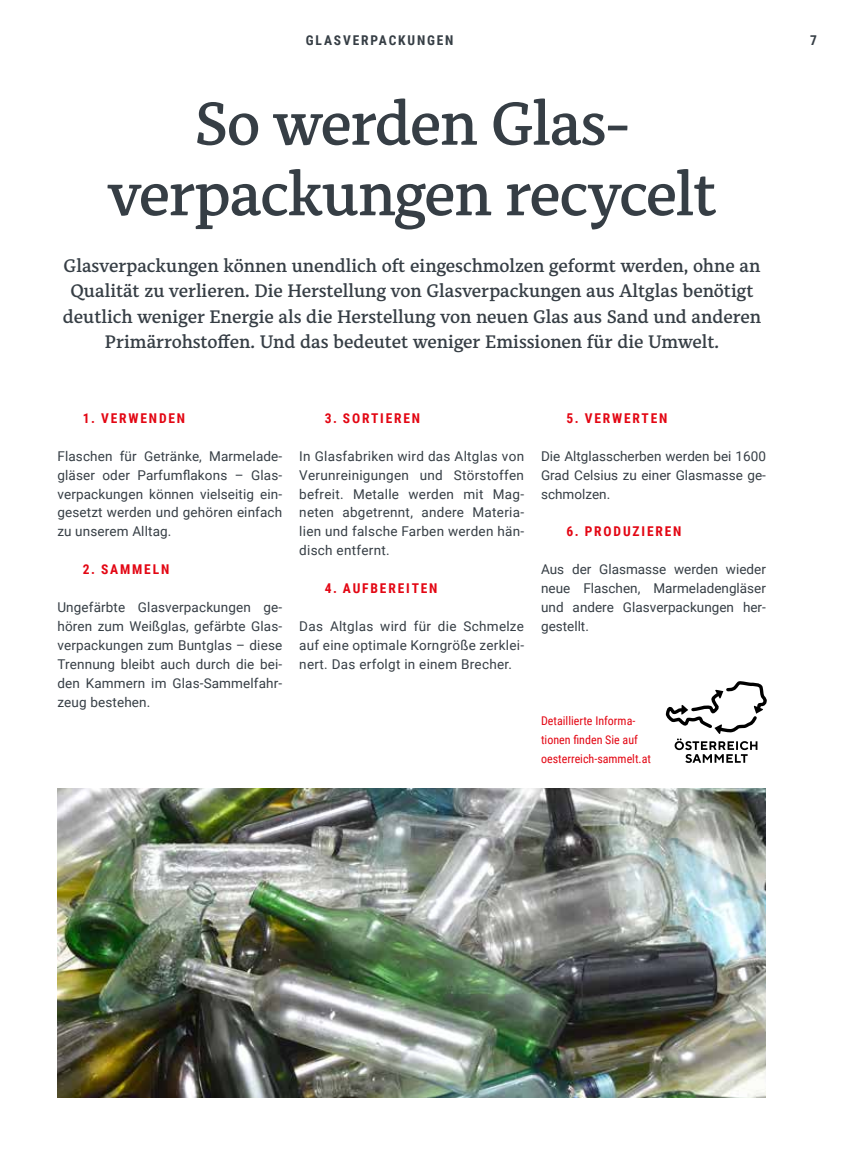
<style>
.page{position:relative;width:851px;height:1170px;background:#fff}
.page>*{position:absolute;margin:0;border:0;box-sizing:border-box;transform-origin:0 0}
.t1{font:600 60px/70.5px "Alkes";letter-spacing:-.02em;color:#363e45;text-align:center}
.t2{font:600 18px/25.5px "Alkes";color:#363e45;text-align:center}
.t3{font:13.5px/18.9px "Roboto";letter-spacing:.01em;color:#363e45;text-align:justify}
.t4{font:700 13.5px "Roboto Condensed";letter-spacing:.135em;color:#e30613}
.t5{font:700 13.5px "Roboto Condensed";letter-spacing:.135em;color:#363e45}
.t6{font:12px/18.9px "Roboto Condensed";color:#e30613}
</style>
<div class="page">
<img style="left:57px;top:788px;width:708px;height:309px">
<svg style="left:665px;top:681px;width:102px;height:82px"></svg>
<p class="t5" style="left:306px;top:30px;width:149px">GLASVERPACKUNGEN</p>
<p class="t5" style="left:810px;top:30px;width:8px">7</p>
<h1 class="t1" style="left:107px;top:87px;width:611px">So werden Glas&shy;verpackungen recycelt</h1>
<p class="t2" style="left:63px;top:252px;width:699px">Glasverpackungen können unendlich oft eingeschmolzen geformt werden, ohne an Qualität zu verlieren. Die Herstellung von Glasverpackungen aus Altglas benötigt deutlich weniger Energie als die Herstellung von neuen Glas aus Sand und anderen Primärrohstoffen. Und das bedeutet weniger Emissionen für die Umwelt.</p>
<p class="t4" style="left:83px;top:408px;width:104px">1. VERWENDEN</p>
<p class="t3" style="left:57px;top:446px;width:226px">Flaschen für Getränke, Marmelade&shy;gläser oder Parfumflakons – Glas&shy;verpackungen können vielseitig ein&shy;gesetzt werden und gehören einfach zu unserem Alltag.</p>
<p class="t4" style="left:83px;top:560px;width:88px">2. SAMMELN</p>
<p class="t3" style="left:57px;top:597px;width:226px">Ungefärbte Glasverpackungen ge&shy;hören zum Weißglas, gefärbte Glas&shy;verpackungen zum Buntglas – diese Trennung bleibt auch durch die bei&shy;den Kammern im Glas-Sammelfahr&shy;zeug bestehen.</p>
<p class="t4" style="left:325px;top:408px;width:97px">3. SORTIEREN</p>
<p class="t3" style="left:299px;top:446px;width:226px">In Glasfabriken wird das Altglas von Verunreinigungen und Störstoffen befreit. Metalle werden mit Mag&shy;neten abgetrennt, andere Materia&shy;lien und falsche Farben werden hän&shy;disch entfernt.</p>
<p class="t4" style="left:325px;top:578px;width:114px">4. AUFBEREITEN</p>
<p class="t3" style="left:299px;top:616px;width:226px">Das Altglas wird für die Schmelze auf eine optimale Korngröße zerklei&shy;nert. Das erfolgt in einem Brecher.</p>
<p class="t4" style="left:566px;top:408px;width:102px">5. VERWERTEN</p>
<p class="t3" style="left:541px;top:446px;width:226px">Die Altglasscherben werden bei 1600<br>Grad Celsius zu einer Glasmasse ge&shy;schmolzen.</p>
<p class="t4" style="left:566px;top:522px;width:116px">6. PRODUZIEREN</p>
<p class="t3" style="left:541px;top:559px;width:226px">Aus der Glasmasse werden wieder neue Flaschen, Marmeladengläser und andere Glasverpackungen her&shy;gestellt.</p>
<p class="t6" style="left:541px;top:711px;width:111px">Detaillierte Informa&shy;tionen finden Sie auf oesterreich-sammelt.at</p>
</div>
